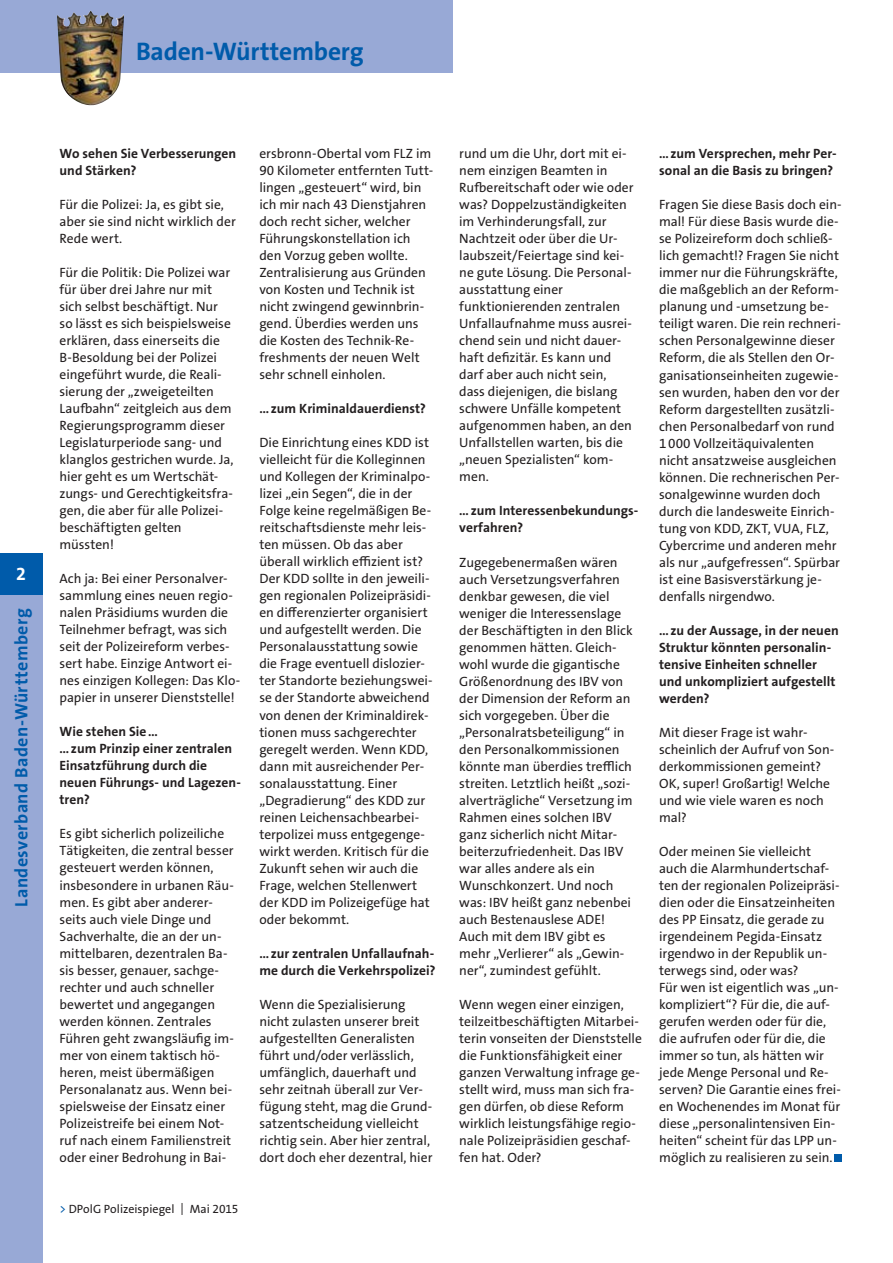
<style>
.page{position:relative;width:893px;height:1263px;background:#fff}
.page>*{position:absolute;margin:0;border:0;box-sizing:border-box;transform-origin:0 0}
.t1{font:700 25.5px "The Sans Os F";letter-spacing:-.005em;color:#005baa}
.t2{font:700 18px "The Sans Os F";letter-spacing:.025em;color:#005baa}
.t3{font:700 18px "The Sans Os F";color:#fff}
.t4{font:13.5px/17px "The Sans Os F";color:#231f20}
.t5{font:700 13.5px/17px "The Sans Os F";letter-spacing:.005em;color:#231f20}
.t6{font:12px "The Sans Os F";color:#231f20}
.s1{color:#005baa}
</style>
<div class="page">
<div style="left:835px;top:1154px;width:7px;height:7px;background:#005baa"></div>
<div style="left:0;top:553px;width:43px;height:42px;background:#005baa"></div>
<div style="left:0;top:595px;width:43px;height:668px;background:#98a9d6"></div>
<div style="left:0;top:0;width:453px;height:72px;background:#98a9d6"></div>
<img style="left:57px;top:11px;width:67px;height:94px">
<h1 class="t1" style="left:136px;top:35px;width:229px">Baden-Württemberg</h1>
<h2 class="t3" style="left:16px;top:562px;width:11px">2</h2>
<h2 class="t2" style="left:10px;top:906px;width:300px;rotate:-90deg">Landesverband Baden-Württemberg</h2>
<p class="t5" style="left:60px;top:145px;width:178px">Wo sehen Sie Verbesserungen und Stärken?</p>
<p class="t4" style="left:60px;top:196px;width:178px">Für die Polizei: Ja, es gibt sie, aber sie sind nicht wirklich der<br>Rede wert.</p>
<p class="t4" style="left:60px;top:264px;width:176px">Für die Politik: Die Polizei war für über drei Jahre nur mit sich selbst beschäftigt. Nur so lässt es sich beispielsweise erklären, dass einerseits die<br>B-Besoldung bei der Polizei eingeführt wurde, die Reali&shy;sierung der „zweigeteilten<br>Laufbahn“ zeitgleich aus dem<br>Regierungsprogramm dieser<br>Legislaturperiode sang- und klanglos gestrichen wurde. Ja, hier geht es um Wertschät&shy;zungs- und Gerechtigkeitsfra&shy;gen, die aber für alle Polizei&shy;beschäftigten gelten müssten!</p>
<p class="t4" style="left:60px;top:570px;width:182px">Ach ja: Bei einer Personalver&shy;sammlung eines neuen regio&shy;nalen Präsidiums wurden die<br>Teilnehmer befragt, was sich seit der Polizeireform verbes&shy;sert habe. Einzige Antwort ei&shy;nes einzigen Kollegen: Das Klo&shy;papier in unserer Dienststelle!</p>
<p class="t5" style="left:60px;top:723px;width:183px">Wie stehen Sie…<br>…zum Prinzip einer zentralen<br>Einsatzführung durch die neuen Führungs- und Lagezen&shy;tren?</p>
<p class="t4" style="left:60px;top:825px;width:176px">Es gibt sicherlich polizeiliche<br>Tätigkeiten, die zentral besser gesteuert werden können, insbesondere in urbanen Räu&shy;men. Es gibt aber anderer&shy;seits auch viele Dinge und<br>Sachverhalte, die an der un&shy;mittelbaren, dezentralen Ba&shy;sis besser, genauer, sachge&shy;rechter und auch schneller bewertet und angegangen werden können. Zentrales<br>Führen geht zwangsläufig im&shy;mer von einem taktisch hö&shy;heren, meist übermäßigen<br>Personalanatz aus. Wenn bei&shy;spielsweise der Einsatz einer<br>Polizeistreife bei einem Not&shy;ruf nach einem Familienstreit oder einer Bedrohung in Bai-</p>
<p class="t6" style="left:60px;top:1201px;width:180px"><span class="s1">&gt;</span> DPolG Polizeispiegel | Mai 2015</p>
<p class="t4" style="left:259px;top:145px;width:175px">ersbronn-Obertal vom FLZ im<br>90 Kilometer entfernten Tutt&shy;lingen „gesteuert“ wird, bin ich mir nach 43 Dienstjahren doch recht sicher, welcher<br>Führungskonstellation ich den Vorzug geben wollte.<br>Zentralisierung aus Gründen von Kosten und Technik ist nicht zwingend gewinnbrin&shy;gend. Überdies werden uns die Kosten des Technik-Re&shy;freshments der neuen Welt sehr schnell einholen.</p>
<p class="t5" style="left:259px;top:400px;width:168px">…zum Kriminaldauerdienst?</p>
<p class="t4" style="left:259px;top:434px;width:175px">Die Einrichtung eines KDD ist vielleicht für die Kolleginnen und Kollegen der Kriminalpo&shy;lizei „ein Segen“, die in der<br>Folge keine regelmäßigen Be&shy;reitschaftsdienste mehr leis&shy;ten müssen. Ob das aber überall wirklich effizient ist?<br>Der KDD sollte in den jeweili&shy;gen regionalen Polizeipräsidi&shy;en differenzierter organisiert und aufgestellt werden. Die<br>Personalausstattung sowie die Frage eventuell dislozier&shy;ter Standorte beziehungswei&shy;se der Standorte abweichend von denen der Kriminaldirek&shy;tionen muss sachgerechter geregelt werden. Wenn KDD, dann mit ausreichender Per&shy;sonalausstattung. Einer „Degradierung“ des KDD zur reinen Leichensachbearbei&shy;terpolizei muss entgegenge&shy;wirkt werden. Kritisch für die<br>Zukunft sehen wir auch die<br>Frage, welchen Stellenwert der KDD im Polizeigefüge hat oder bekommt.</p>
<p class="t5" style="left:259px;top:945px;width:178px">…zur zentralen Unfallaufnah&shy;me durch die Verkehrspolizei?</p>
<p class="t4" style="left:259px;top:996px;width:175px">Wenn die Spezialisierung nicht zulasten unserer breit aufgestellten Generalisten führt und/oder verlässlich, umfänglich, dauerhaft und sehr zeitnah überall zur Ver&shy;fügung steht, mag die Grund&shy;satzentscheidung vielleicht richtig sein. Aber hier zentral, dort doch eher dezentral, hier</p>
<p class="t4" style="left:459px;top:145px;width:176px">rund um die Uhr, dort mit ei&shy;nem einzigen Beamten in<br>Rufbereitschaft oder wie oder was? Doppelzuständigkeiten im Verhinderungsfall, zur<br>Nachtzeit oder über die Ur&shy;laubszeit/Feiertage sind kei&shy;ne gute Lösung. Die Personal&shy;ausstattung einer funktionierenden zentralen<br>Unfallaufnahme muss ausrei&shy;chend sein und nicht dauer&shy;haft defizitär. Es kann und darf aber auch nicht sein, dass diejenigen, die bislang schwere Unfälle kompetent aufgenommen haben, an den<br>Unfallstellen warten, bis die „neuen Spezialisten“ kom&shy;men.</p>
<p class="t5" style="left:459px;top:502px;width:181px">…zum Interessenbekundungs&shy;verfahren?</p>
<p class="t4" style="left:459px;top:554px;width:175px">Zugegebenermaßen wären auch Versetzungsverfahren denkbar gewesen, die viel weniger die Interessenslage der Beschäftigten in den Blick genommen hätten. Gleich&shy;wohl wurde die gigantische<br>Größenordnung des IBV von der Dimension der Reform an sich vorgegeben. Über die „Personalratsbeteiligung“ in den Personalkommissionen könnte man überdies trefflich streiten. Letztlich heißt „sozi&shy;alverträgliche“ Versetzung im<br>Rahmen eines solchen IBV ganz sicherlich nicht Mitar&shy;beiterzufriedenheit. Das IBV war alles andere als ein<br>Wunschkonzert. Und noch was: IBV heißt ganz nebenbei auch Bestenauslese ADE!<br>Auch mit dem IBV gibt es mehr „Verlierer“ als „Gewin&shy;ner“, zumindest gefühlt.</p>
<p class="t4" style="left:459px;top:996px;width:184px">Wenn wegen einer einzigen, teilzeitbeschäftigten Mitarbei&shy;terin vonseiten der Dienststelle die Funktionsfähigkeit einer ganzen Verwaltung infrage ge&shy;stellt wird, muss man sich fra&shy;gen dürfen, ob diese Reform wirklich leistungsfähige regio&shy;nale Polizeipräsidien geschaf&shy;fen hat. Oder?</p>
<p class="t5" style="left:659px;top:145px;width:179px">…zum Versprechen, mehr Per&shy;sonal an die Basis zu bringen?</p>
<p class="t4" style="left:659px;top:196px;width:184px">Fragen Sie diese Basis doch ein&shy;mal! Für diese Basis wurde die&shy;se Polizeireform doch schließ&shy;lich gemacht!? Fragen Sie nicht immer nur die Führungskräfte, die maßgeblich an der Reform&shy;planung und -umsetzung be&shy;teiligt waren. Die rein rechneri&shy;schen Personalgewinne dieser<br>Reform, die als Stellen den Or&shy;ganisationseinheiten zugewie&shy;sen wurden, haben den vor der<br>Reform dargestellten zusätzli&shy;chen Personalbedarf von rund<br>1000 Vollzeitäquivalenten nicht ansatzweise ausgleichen können. Die rechnerischen Per&shy;sonalgewinne wurden doch durch die landesweite Einrich&shy;tung von KDD, ZKT, VUA, FLZ,<br>Cybercrime und anderen mehr als nur „aufgefressen“. Spürbar ist eine Basisverstärkung je&shy;denfalls nirgendwo.</p>
<p class="t5" style="left:659px;top:622px;width:181px">…zu der Aussage, in der neuen<br>Struktur könnten personalin&shy;tensive Einheiten schneller und unkompliziert aufgestellt werden?</p>
<p class="t4" style="left:659px;top:724px;width:177px">Mit dieser Frage ist wahr&shy;scheinlich der Aufruf von Son&shy;derkommissionen gemeint?<br>OK, super! Großartig! Welche und wie viele waren es noch mal?</p>
<p class="t4" style="left:659px;top:843px;width:183px">Oder meinen Sie vielleicht auch die Alarmhundertschaf&shy;ten der regionalen Polizeipräsi&shy;dien oder die Einsatzeinheiten des PP Einsatz, die gerade zu irgendeinem Pegida-Einsatz irgendwo in der Republik un&shy;terwegs sind, oder was?<br>Für wen ist eigentlich was „un&shy;kompliziert“? Für die, die auf&shy;gerufen werden oder für die, die aufrufen oder für die, die immer so tun, als hätten wir jede Menge Personal und Re&shy;serven? Die Garantie eines frei&shy;en Wochenendes im Monat für diese „personalintensiven Ein&shy;heiten“ scheint für das LPP un&shy;möglich zu realisieren zu sein.</p>
</div>
